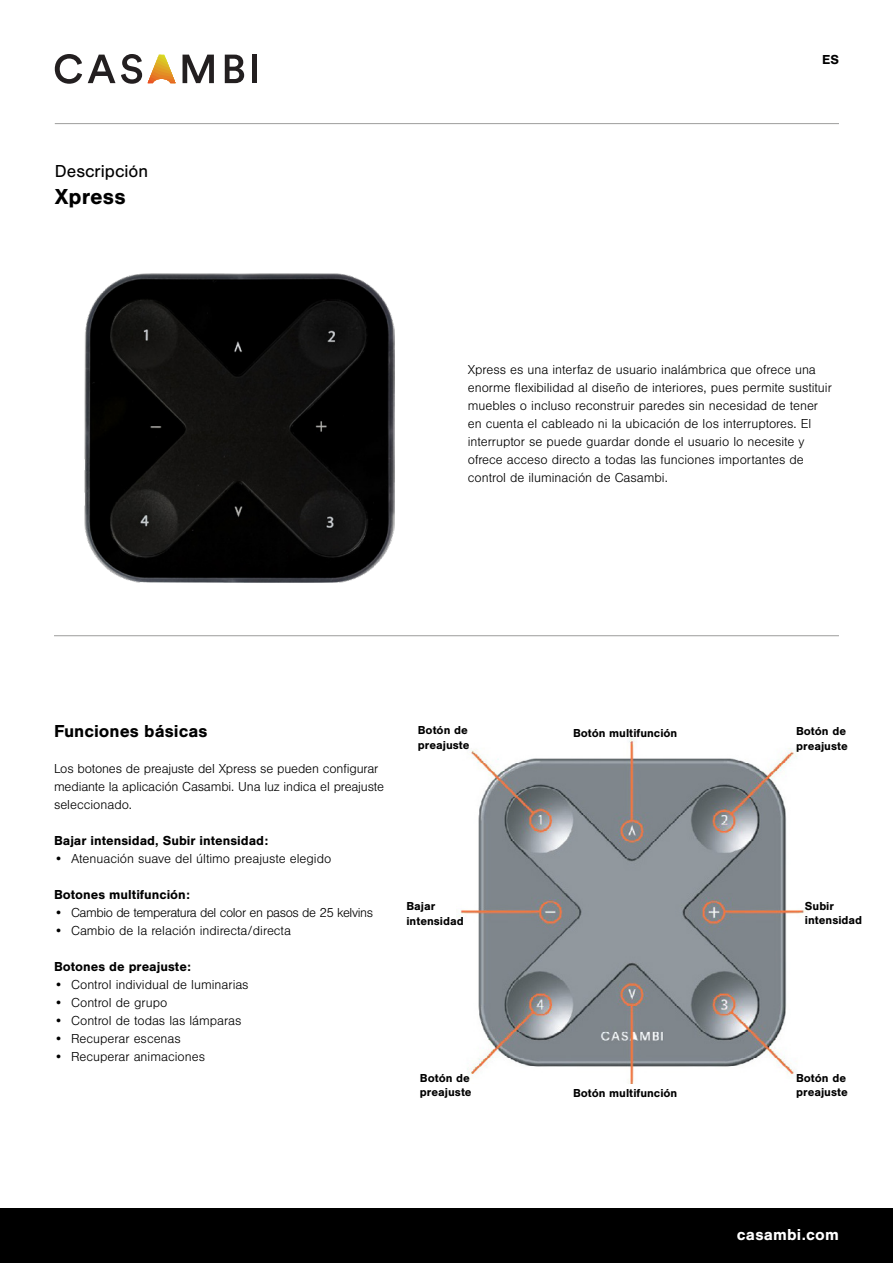
<style>
.page{position:relative;width:893px;height:1263px;background:#fff}
.page>*{position:absolute;margin:0;border:0;box-sizing:border-box;transform-origin:0 0}
.t1{font:700 22.5px "Nimbus San";color:#000}
.t2{font:700 18px "Nimbus San";color:#000}
.t3{font:18px "Nimbus San";color:#000}
.t4{font:700 16.5px "Nimbus San";letter-spacing:.01em;color:#fff}
.t5{font:300 13.5px/18px "Nimbus San";color:#000}
.t6{font:700 13.5px "Nimbus San";color:#000}
.t7{font:300 13.5px "Nimbus San";letter-spacing:-.03em;color:#000}
.t8{font:700 12px/14.4px "Nimbus San";color:#000}
</style>
<div class="page">
<div style="left:0;top:1209px;width:893px;height:54px;background:#000"></div>
<svg style="left:148px;top:55px;width:27px;height:28px"></svg>
<svg style="left:55px;top:54px;width:27px;height:30px"></svg>
<svg style="left:88px;top:55px;width:27px;height:28px"></svg>
<svg style="left:121px;top:54px;width:21px;height:30px"></svg>
<svg style="left:183px;top:55px;width:31px;height:28px"></svg>
<svg style="left:225px;top:55px;width:19px;height:28px"></svg>
<div style="left:252px;top:55px;width:5px;height:28px;background:#231f20"></div>
<hr style="left:55px;top:123px;width:784px;height:1px;background:#9d9d9c">
<img style="left:85px;top:273px;width:309px;height:309px">
<hr style="left:54px;top:635px;width:785px;height:1px;background:#9d9d9c">
<img style="left:459px;top:738px;width:347px;height:345px">
<p class="t3" style="left:55px;top:161px;width:95px">Descripción</p>
<p class="t1" style="left:55px;top:184px;width:72px">Xpress</p>
<p class="t6" style="left:822px;top:52px;width:18px">ES</p>
<p class="t5" style="left:468px;top:361px;width:366px">Xpress es una interfaz de usuario inalámbrica que ofrece una enorme flexibilidad al diseño de interiores, pues permite sustituir muebles o incluso reconstruir paredes sin necesidad de tener en cuenta el cableado ni la ubicación de los interruptores. El interruptor se puede guardar donde el usuario lo necesite y ofrece acceso directo a todas las funciones importantes de control de iluminación de Casambi.</p>
<p class="t2" style="left:54px;top:721px;width:155px">Funciones básicas</p>
<p class="t5" style="left:54px;top:760px;width:331px">Los botones de preajuste del Xpress se pueden configurar mediante la aplicación Casambi. Una luz indica el preajuste seleccionado.</p>
<p class="t6" style="left:54px;top:833px;width:216px">Bajar intensidad, Subir intensidad:</p>
<p class="t5" style="left:54px;top:850px;width:279px">• Atenuación suave del último preajuste elegido</p>
<p class="t6" style="left:54px;top:887px;width:138px">Botones multifunción:</p>
<p class="t7" style="left:54px;top:905px;width:321px">• Cambio de temperatura del color en pasos de 25 kelvins</p>
<p class="t5" style="left:54px;top:922px;width:238px">• Cambio de la relación indirecta/directa</p>
<p class="t6" style="left:54px;top:959px;width:139px">Botones de preajuste:</p>
<p class="t5" style="left:54px;top:976px;width:196px">• Control individual de luminarias</p>
<p class="t5" style="left:54px;top:994px;width:115px">• Control de grupo</p>
<p class="t5" style="left:54px;top:1012px;width:189px">• Control de todas las lámparas</p>
<p class="t5" style="left:54px;top:1030px;width:128px">• Recuperar escenas</p>
<p class="t5" style="left:54px;top:1048px;width:153px">• Recuperar animaciones</p>
<p class="t8" style="left:418px;top:723px;width:53px">Botón de preajuste</p>
<p class="t8" style="left:573px;top:726px;width:106px">Botón multifunción</p>
<p class="t8" style="left:796px;top:724px;width:53px">Botón de preajuste</p>
<p class="t8" style="left:406px;top:899px;width:59px">Bajar intensidad</p>
<p class="t8" style="left:805px;top:899px;width:59px">Subir intensidad</p>
<p class="t8" style="left:420px;top:1071px;width:53px">Botón de preajuste</p>
<p class="t8" style="left:573px;top:1086px;width:106px">Botón multifunción</p>
<p class="t8" style="left:796px;top:1071px;width:53px">Botón de preajuste</p>
<p class="t4" style="left:737px;top:1225px;width:104px">casambi.com</p>
</div>
